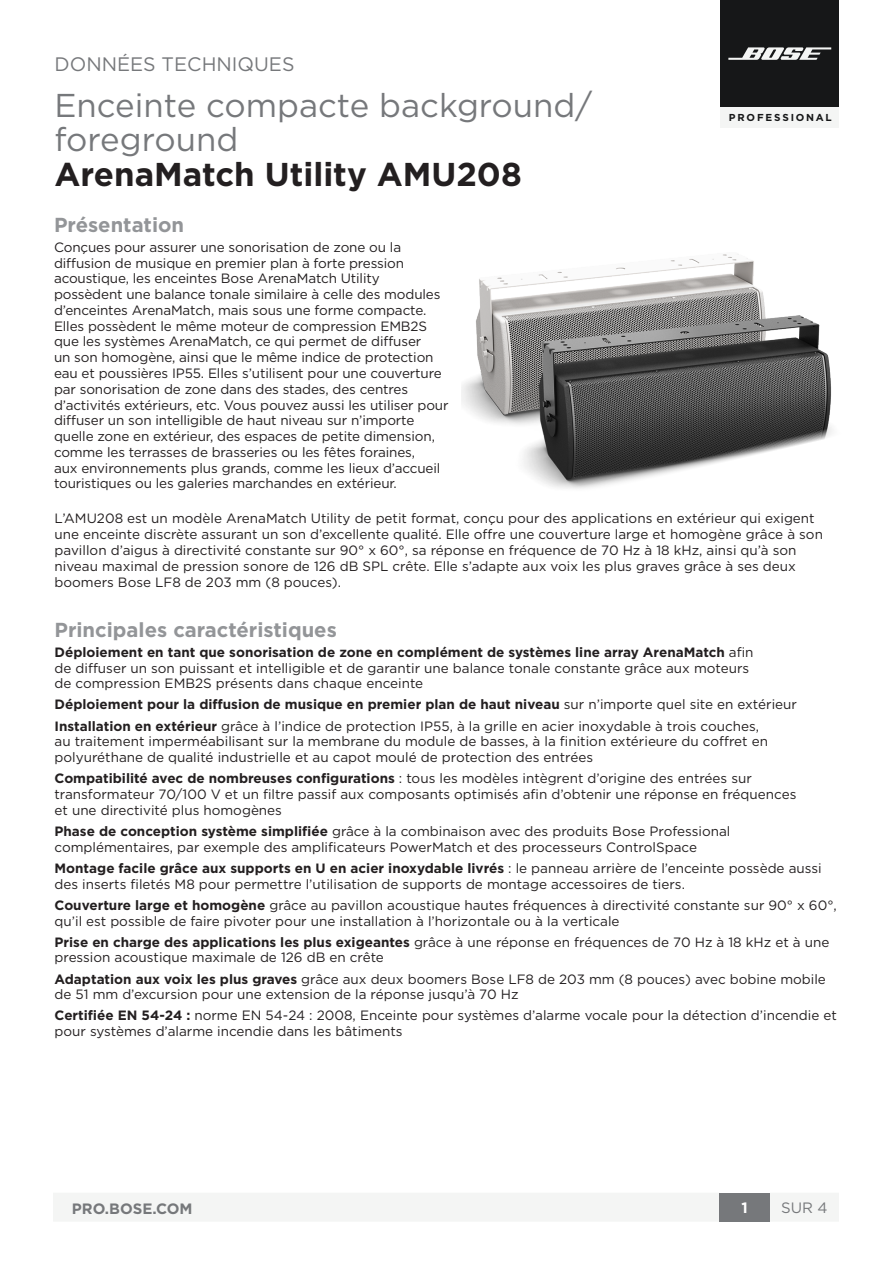
<style>
.page{position:relative;width:893px;height:1263px;background:#fff}
.page>*{position:absolute;margin:0;border:0;box-sizing:border-box;transform-origin:0 0}
.t1{font:33px/34.5px "Gotham";color:#76787b}
.Subheads{font:700 20.25px "Gotham";color:#939598}
.t2{font:19.5px "Gotham";color:#76787b}
.t3{font:700 15px "Gotham";color:#76787b}
.t4{font:15px "Gotham";color:#76787b}
.t5{font:700 15px "Gotham";color:#fff}
.bullets{font:13.5px/15.8px "Gotham";color:#231f20}
.Body{font:13.5px/15.8px "Gotham";letter-spacing:-.01em;color:#231f20}
.bullets-2{font:700 13.5px "Gotham";color:#231f20}
.t6{font:700 10.05px "Gotham";letter-spacing:.185em;color:#161718}
.s1{font-weight:700;color:#231f20}
.s2{font-weight:700}
.s3{font-weight:400}
</style>
<div class="page">
<img style="left:462px;top:254px;width:370px;height:235px">
<div style="left:53px;top:1193px;width:786px;height:28px;background:#f4f5f4"></div>
<div style="left:720px;top:1193px;width:50px;height:28px;background:#76787b"></div>
<div style="left:721px;top:0;width:118px;height:128px;background:#161718"></div>
<div style="left:721px;top:108px;width:118px;height:20px;background:#f4f5f4"></div>
<svg style="left:728px;top:47px;width:103px;height:13px"></svg>
<p class="t2" style="left:55px;top:51px;width:241px">DONNÉES TECHNIQUES</p>
<p class="t1" style="left:55px;top:87px;width:539px">Enceinte compacte background/ foreground<br><span class="s1">ArenaMatch Utility AMU208</span></p>
<p class="Subheads" style="left:54px;top:211px;width:132px">Présentation</p>
<p class="Body" style="left:54px;top:239px;width:396px">Conçues pour assurer une sonorisation de zone ou la diffusion de musique en premier plan à forte pression acoustique, les enceintes Bose ArenaMatch Utility possèdent une balance tonale similaire à celle des modules d’enceintes ArenaMatch, mais sous une forme compacte.<br>Elles possèdent le même moteur de compression EMB2S que les systèmes ArenaMatch, ce qui permet de diffuser<br>un son homogène, ainsi que le même indice de protection eau et poussières IP55. Elles s’utilisent pour une couverture par sonorisation de zone dans des stades, des centres d’activités extérieurs, etc. Vous pouvez aussi les utiliser pour diffuser un son intelligible de haut niveau sur n’importe quelle zone en extérieur, des espaces de petite dimension, comme les terrasses de brasseries ou les fêtes foraines,<br>aux environnements plus grands, comme les lieux d’accueil touristiques ou les galeries marchandes en extérieur.</p>
<p class="Body" style="left:55px;top:510px;width:770px">L’AMU208 est un modèle ArenaMatch Utility de petit format, conçu pour des applications en extérieur qui exigent une enceinte discrète assurant un son d’excellente qualité. Elle offre une couverture large et homogène grâce à son pavillon d’aigus à directivité constante sur 90° x 60°, sa réponse en fréquence de 70 Hz à 18 kHz, ainsi qu’à son niveau maximal de pression sonore de 126 dB SPL crête. Elle s’adapte aux voix les plus graves grâce à ses deux boomers Bose LF8 de 203 mm (8 pouces).</p>
<p class="Subheads" style="left:55px;top:616px;width:284px">Principales caractéristiques</p>
<p class="bullets" style="left:55px;top:644px;width:701px"><span class="s2">Déploiement en tant que sonorisation de zone en complément de systèmes line array ArenaMatch</span> afin de diffuser un son puissant et intelligible et de garantir une balance tonale constante grâce aux moteurs de compression EMB2S présents dans chaque enceinte</p>
<p class="bullets-2" style="left:55px;top:696px;width:744px">Déploiement pour la diffusion de musique en premier plan de haut niveau <span class="s3">sur n’importe quel site en extérieur</span></p>
<p class="bullets" style="left:55px;top:718px;width:715px"><span class="s2">Installation en extérieur</span> grâce à l’indice de protection IP55, à la grille en acier inoxydable à trois couches, au traitement imperméabilisant sur la membrane du module de basses, à la finition extérieure du coffret en polyuréthane de qualité industrielle et au capot moulé de protection des entrées</p>
<p class="bullets" style="left:55px;top:770px;width:743px"><span class="s2">Compatibilité avec de nombreuses configurations</span> : tous les modèles intègrent d’origine des entrées sur transformateur 70/100 V et un filtre passif aux composants optimisés afin d’obtenir une réponse en fréquences et une directivité plus homogènes</p>
<p class="bullets" style="left:55px;top:823px;width:677px"><span class="s2">Phase de conception système simplifiée</span> grâce à la combinaison avec des produits Bose Professional complémentaires, par exemple des amplificateurs PowerMatch et des processeurs ControlSpace</p>
<p class="bullets" style="left:55px;top:860px;width:769px"><span class="s2">Montage facile grâce aux supports en U en acier inoxydable livrés</span> : le panneau arrière de l’enceinte possède aussi des inserts filetés M8 pour permettre l’utilisation de supports de montage accessoires de tiers.</p>
<p class="bullets" style="left:55px;top:897px;width:784px"><span class="s2">Couverture large et homogène</span> grâce au pavillon acoustique hautes fréquences à directivité constante sur 90° x 60°, qu’il est possible de faire pivoter pour une installation à l’horizontale ou à la verticale</p>
<p class="bullets" style="left:55px;top:934px;width:776px"><span class="s2">Prise en charge des applications les plus exigeantes</span> grâce à une réponse en fréquences de 70 Hz à 18 kHz et à une pression acoustique maximale de 126 dB en crête</p>
<p class="bullets" style="left:55px;top:971px;width:773px"><span class="s2">Adaptation aux voix les plus graves</span> grâce aux deux boomers Bose LF8 de 203 mm (8 pouces) avec bobine mobile de 51 mm d’excursion pour une extension de la réponse jusqu’à 70 Hz</p>
<p class="bullets" style="left:55px;top:1007px;width:784px"><span class="s2">Certifiée EN 54-24 :</span> norme EN 54-24 : 2008, Enceinte pour systèmes d’alarme vocale pour la détection d’incendie et pour systèmes d’alarme incendie dans les bâtiments</p>
<p class="t6" style="left:729px;top:111px;width:105px">PROFESSIONAL</p>
<p class="t3" style="left:72px;top:1199px;width:122px">PRO.BOSE.COM</p>
<p class="t5" style="left:742px;top:1198px;width:8px">1</p>
<p class="t4" style="left:781px;top:1198px;width:48px">SUR 4</p>
</div>
